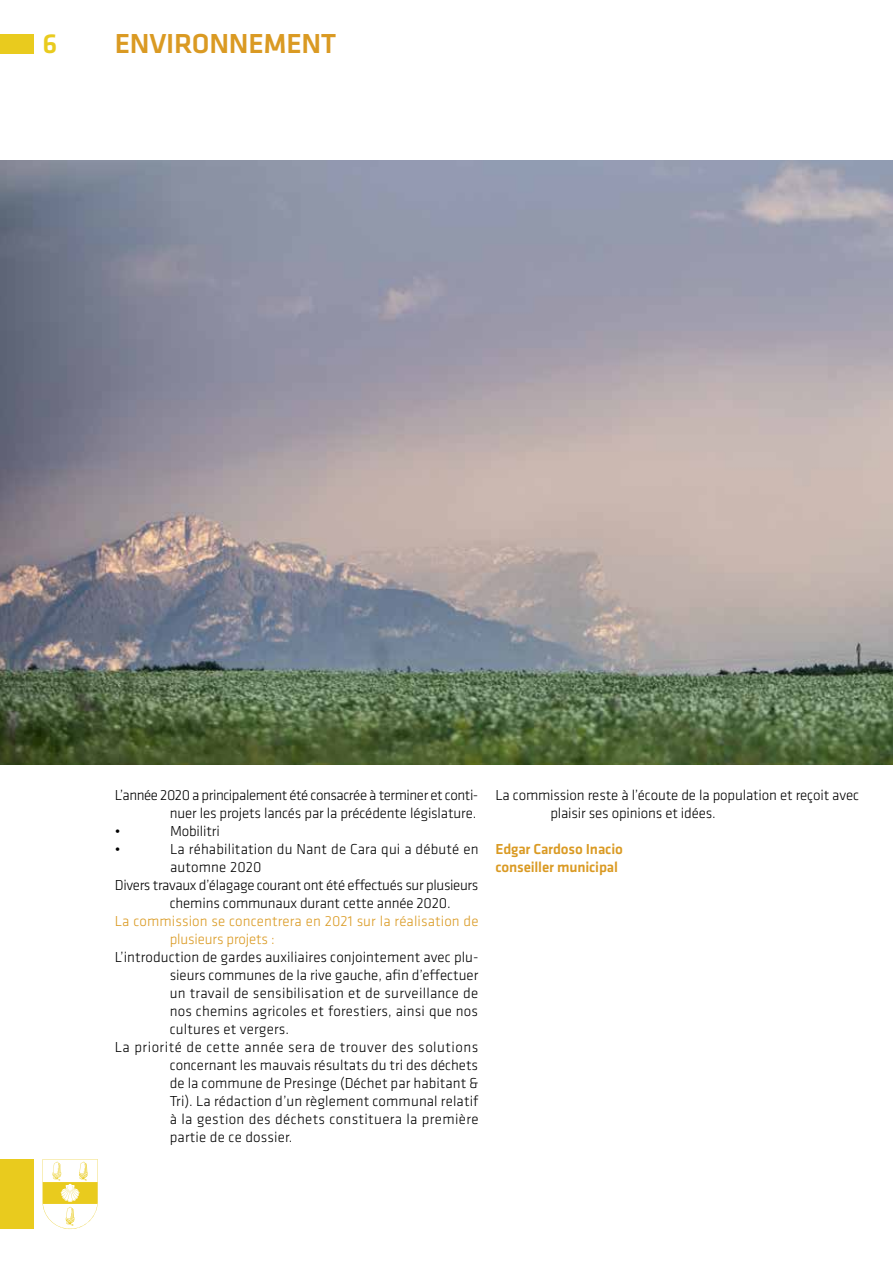
<style>
.page{position:relative;width:893px;height:1263px;background:#fff}
.page>*{position:absolute;margin:0;border:0;box-sizing:border-box;transform-origin:0 0}
.t1{font:500 28.5px "Klavika";letter-spacing:-.01em;color:#da9a23}
.t2{font:500 28.5px "Klavika";color:#e9cb1e}
.t3{font:300 15px/18px "Klavika";letter-spacing:.005em;color:#000}
.t4{font:300 15px/18px "Klavika";letter-spacing:.01em;color:#da9a23}
.t5{font:300 15px "Klavika";letter-spacing:-.025em;color:#000}
.t6{font:300 15px "Klavika";letter-spacing:-.03em;color:#000}
.t7{font:300 15px "Klavika";letter-spacing:.03em;color:#000}
.t8{font:300 15px "Klavika";letter-spacing:.025em;color:#000}
.t9{font:500 15px/18px "Klavika";letter-spacing:-.01em;color:#da9a23}
</style>
<div class="page">
<img style="left:0;top:160px;width:893px;height:604px">
<div style="left:0;top:1159px;width:34px;height:70px;background:#e9cb1e"></div>
<div style="left:0;top:34px;width:34px;height:19px;background:#e9cb1e"></div>
<svg style="left:43px;top:1159px;width:55px;height:70px"></svg>
<h1 class="t2" style="left:43px;top:24px;width:16px">6</h1>
<h1 class="t1" style="left:115px;top:24px;width:223px">ENVIRONNEMENT</h1>
<p class="t6" style="left:115px;top:786px;width:365px">L’année 2020 a principalement été consacrée à terminer et conti-</p>
<p class="t3" style="left:170px;top:804px;width:308px">nuer les projets lancés par la précédente législature.</p>
<p class="t3" style="left:115px;top:822px;width:7px">•</p>
<p class="t3" style="left:170px;top:822px;width:51px">Mobilitri</p>
<p class="t3" style="left:115px;top:840px;width:7px">•</p>
<p class="t3" style="left:170px;top:840px;width:310px">La réhabilitation du Nant de Cara qui a débuté en</p>
<p class="t3" style="left:170px;top:858px;width:93px">automne 2020</p>
<p class="t5" style="left:115px;top:876px;width:365px">Divers travaux d’élagage courant ont été effectués sur plusieurs</p>
<p class="t3" style="left:170px;top:894px;width:282px">chemins communaux durant cette année 2020.</p>
<p class="t4" style="left:170px;top:912px;width:310px;text-indent:-55px">La commission se concentrera en 2021 sur la réalisation de plusieurs projets :</p>
<p class="t3" style="left:115px;top:948px;width:365px">L’introduction de gardes auxiliaires conjointement avec plu-</p>
<p class="t3" style="left:170px;top:966px;width:310px">sieurs communes de la rive gauche, afin d’effectuer</p>
<p class="t3" style="left:170px;top:984px;width:310px">un travail de sensibilisation et de surveillance de</p>
<p class="t3" style="left:170px;top:1002px;width:310px">nos chemins agricoles et forestiers, ainsi que nos</p>
<p class="t3" style="left:170px;top:1020px;width:121px">cultures et vergers.</p>
<p class="t7" style="left:115px;top:1038px;width:365px">La priorité de cette année sera de trouver des solutions</p>
<p class="t3" style="left:170px;top:1056px;width:310px">concernant les mauvais résultats du tri des déchets</p>
<p class="t3" style="left:170px;top:1074px;width:310px">de la commune de Presinge (Déchet par habitant &amp;</p>
<p class="t3" style="left:170px;top:1092px;width:310px">Tri). La rédaction d’un règlement communal relatif</p>
<p class="t8" style="left:170px;top:1110px;width:310px">à la gestion des déchets constituera la première</p>
<p class="t3" style="left:170px;top:1128px;width:124px">partie de ce dossier.</p>
<p class="t3" style="left:550px;top:786px;width:310px;text-indent:-55px">La commission reste à l’écoute de la population et reçoit avec plaisir ses opinions et idées.</p>
<p class="t9" style="left:495px;top:840px;width:129px">Edgar Cardoso Inacio conseiller municipal</p>
</div>
